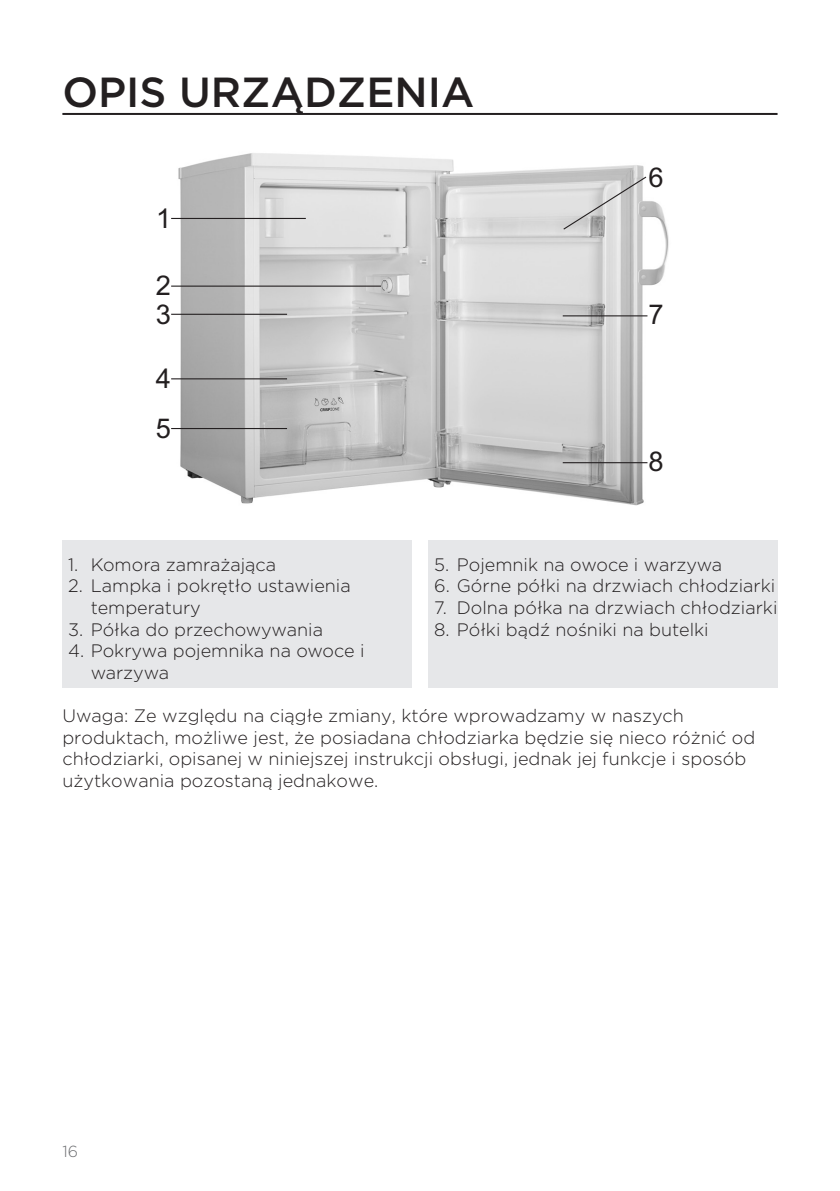
<style>
.page{position:relative;width:840px;height:1191px;background:#fff}
.page>*{position:absolute;margin:0;border:0;box-sizing:border-box;transform-origin:0 0}
.glavni_naslov{font:500 42px "Gotham";color:#231f20}
.t1{font:27.2px/28.2px "Arial";color:#231f20}
.seznam_stevilke_opis{font:300 18px/21.6px "Gotham";color:#231f20}
.besedilo{font:300 18px/21.6px "Gotham";color:#231f20}
.t2{font:300 16px "Gotham";color:#6c6d70}
</style>
<div class="page">
<hr style="left:62px;top:113px;width:715px;height:2px;background:#231f20">
<div style="left:62px;top:540px;width:349px;height:147px;background:#e6e7e9"></div>
<div style="left:428px;top:540px;width:349px;height:147px;background:#e6e7e9"></div>
<img style="left:171px;top:153px;width:498px;height:353px">
<hr style="left:171px;top:218px;width:134px;height:1px;background:#231f20">
<hr style="left:171px;top:285px;width:210px;height:2px;background:#231f20">
<hr style="left:171px;top:314px;width:116px;height:1px;background:#231f20">
<hr style="left:171px;top:378px;width:116px;height:1px;background:#231f20">
<hr style="left:171px;top:428px;width:116px;height:1px;background:#231f20">
<svg style="left:562px;top:175px;width:85px;height:56px;background:#cecece"></svg>
<hr style="left:562px;top:315px;width:85px;height:1px;background:#231f20">
<hr style="left:562px;top:462px;width:85px;height:1px;background:#231f20">
<p class="glavni_naslov" style="left:62px;top:65px;width:413px">OPIS URZĄDZENIA</p>
<p class="t1" style="left:156px;top:204px;width:17px">1</p>
<p class="t1" style="left:156px;top:272px;width:17px">2<br>3</p>
<p class="t1" style="left:156px;top:354px;width:17px;line-height:49.6px">4<br>5</p>
<p class="t1" style="left:648px;top:164px;width:17px">6</p>
<p class="t1" style="left:648px;top:301px;width:17px">7</p>
<p class="t1" style="left:648px;top:447px;width:17px">8</p>
<p class="seznam_stevilke_opis" style="left:68px;top:553px;width:209px">1. Komora zamrażająca</p>
<p class="seznam_stevilke_opis" style="left:91px;top:574px;width:261px;text-indent:-23px">2. Lampka i pokrętło ustawienia temperatury</p>
<p class="seznam_stevilke_opis" style="left:68px;top:618px;width:256px">3. Półka do przechowywania</p>
<p class="seznam_stevilke_opis" style="left:91px;top:639px;width:275px;text-indent:-23px">4. Pokrywa pojemnika na owoce i warzywa</p>
<p class="seznam_stevilke_opis" style="left:434px;top:553px;width:289px">5. Pojemnik na owoce i warzywa</p>
<p class="seznam_stevilke_opis" style="left:434px;top:574px;width:342px">6. Górne półki na drzwiach chłodziarki</p>
<p class="seznam_stevilke_opis" style="left:434px;top:596px;width:345px">7. Dolna półka na drzwiach chłodziarki</p>
<p class="seznam_stevilke_opis" style="left:434px;top:618px;width:276px">8. Półki bądź nośniki na butelki</p>
<p class="besedilo" style="left:62px;top:704px;width:694px">Uwaga: Ze względu na ciągłe zmiany, które wprowadzamy w naszych produktach, możliwe jest, że posiadana chłodziarka będzie się nieco różnić od chłodziarki, opisanej w niniejszej instrukcji obsługi, jednak jej funkcje i sposób użytkowania pozostaną jednakowe.</p>
<p class="t2" style="left:62px;top:1140px;width:17px">16</p>
</div>
